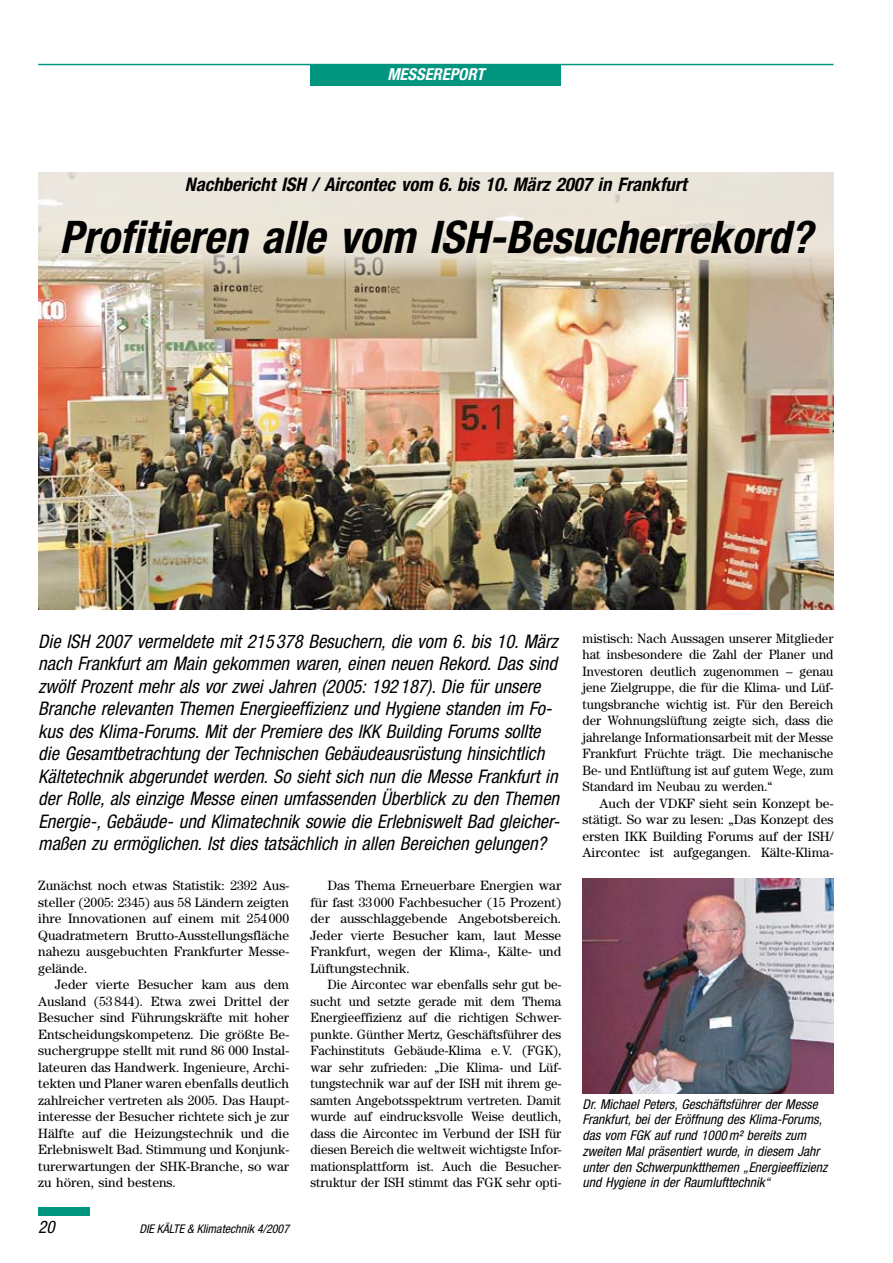
<style>
.page{position:relative;width:893px;height:1263px;background:#fff}
.page>*{position:absolute;margin:0;border:0;box-sizing:border-box;transform-origin:0 0}
.t1{font:italic 700 condensed 45px "Helvetica Neue LT Std";color:#000}
.t2{font:italic condensed 18.75px/22.5px "Helvetica Neue LT Std";color:#000}
.t3{font:italic 700 condensed 18.75px "Helvetica Neue LT Std";color:#000}
.t4{font:italic condensed 17.25px "Helvetica Neue LT Std";color:#000}
.t5{font:italic 700 condensed 16.5px "Helvetica Neue LT Std";color:#fff}
.t6{font:13.5px/16.5px "Century Std";color:#000;text-align:justify}
.t7{font:13.5px/16.5px "Century Std";color:#000;text-align:justify;scale:.96 1}
.t8{font:italic condensed 13.5px/15.8px "Helvetica Neue LT Std";color:#000}
.t9{font:italic condensed 12px "Helvetica Neue LT Std";color:#000}
</style>
<div class="page">
<img style="left:38px;top:280px;width:795px;height:330px">
<img style="left:583px;top:879px;width:250px;height:214px">
<div style="left:38px;top:1208px;width:51px;height:8px;background:#00957e"></div>
<div style="left:310px;top:65px;width:251px;height:20px;background:#00957e"></div>
<hr style="left:38px;top:64px;width:795px;height:1px;background:#00957e">
<svg style="left:38px;top:172px;width:796px;height:108px;fill:#eae5d8"></svg>
<p class="t5" style="left:387px;top:64px;width:98px">messereport</p>
<h2 class="t3" style="left:185px;top:173px;width:505px">Nachbericht ISH / Aircontec vom 6. bis 10. März 2007 in Frankfurt</h2>
<h1 class="t1" style="left:60px;top:210px;width:754px">Profitieren alle vom ISH-Besucherrekord?</h1>
<p class="t2" style="left:38px;top:630px;width:523px">Die ISH 2007 vermeldete mit 215 378 Besuchern, die vom 6. bis 10. März nach Frankfurt am Main gekommen waren, einen neuen Rekord. Das sind zwölf Prozent mehr als vor zwei Jahren (2005: 192 187). Die für unsere Branche relevanten Themen Energieeffizienz und Hygiene standen im Fo&shy;kus des Klima-Forums. Mit der Premiere des IKK Building Forums sollte die Gesamtbetrachtung der Technischen Gebäudeausrüstung hinsichtlich Kältetechnik abgerundet werden. So sieht sich nun die Messe Frankfurt in der Rolle, als einzige Messe einen umfassenden Überblick zu den Themen Energie-, Gebäude- und Klimatechnik sowie die Erlebniswelt Bad gleicher&shy;maßen zu ermöglichen. Ist dies tatsächlich in allen Bereichen gelungen?</p>
<p class="t6" style="left:38px;top:877px;width:252px">Zunächst noch etwas Statistik: 2392 Aus&shy;steller (2005: 2345) aus 58 Ländern zeigten ihre Innovationen auf einem mit 254000<br>Quadratmetern Brutto-Ausstellungsfläche nahezu ausgebuchten Frankfurter Messe&shy;gelände.</p>
<p class="t6" style="left:38px;top:976px;width:252px;text-indent:17px">Jeder vierte Besucher kam aus dem Ausland (53844). Etwa zwei Drittel der Besucher sind Führungskräfte mit hoher Entscheidungskompetenz. Die größte Be&shy;suchergruppe stellt mit rund 86 000 Instal&shy;lateuren das Handwerk. Ingenieure, Archi&shy;tekten und Planer waren ebenfalls deutlich zahlreicher vertreten als 2005. Das Haupt&shy;interesse der Besucher richtete sich je zur Hälfte auf die Heizungstechnik und die Erlebniswelt Bad. Stimmung und Konjunk&shy;turerwartungen der SHK-Branche, so war zu hören, sind bestens.</p>
<p class="t4" style="left:38px;top:1217px;width:18px">20</p>
<p class="t9" style="left:139px;top:1222px;width:151px">DIE KÄLTE &amp; Klimatechnik 4/2007</p>
<p class="t6" style="left:310px;top:877px;width:252px;text-indent:17px">Das Thema Erneuerbare Energien war für fast 33000 Fachbesucher (15 Prozent) der ausschlaggebende Angebotsbereich.<br>Jeder vierte Besucher kam, laut Messe Frankfurt, wegen der Klima-, Kälte- und Lüftungstechnik.</p>
<p class="t7" style="left:310px;top:976px;width:263px;text-indent:17px">Die Aircontec war ebenfalls sehr gut be&shy;sucht und setzte gerade mit dem Thema Energieeffizienz auf die richtigen Schwer&shy;punkte. Günther Mertz, Geschäftsführer des Fachinstituts Gebäude-Klima e.V. (FGK), war sehr zufrieden: „Die Klima- und Lüf&shy;tungstechnik war auf der ISH mit ihrem ge&shy;samten Angebotsspektrum vertreten. Damit wurde auf eindrucksvolle Weise deutlich, dass die Aircontec im Verbund der ISH für diesen Bereich die weltweit wichtigste Infor&shy;mationsplattform ist. Auch die Besucher&shy;struktur der ISH stimmt das FGK sehr opti-</p>
<p class="t7" style="left:583px;top:630px;width:263px">mistisch: Nach Aussagen unserer Mitglieder hat insbesondere die Zahl der Planer und Investoren deutlich zugenommen – genau jene Zielgruppe, die für die Klima- und Lüf&shy;tungsbranche wichtig ist. Für den Bereich der Wohnungslüftung zeigte sich, dass die jahrelange Informationsarbeit mit der Messe Frankfurt Früchte trägt. Die mechanische Be- und Entlüftung ist auf gutem Wege, zum Standard im Neubau zu werden.“</p>
<p class="t6" style="left:583px;top:795px;width:252px;text-indent:17px">Auch der VDKF sieht sein Konzept be&shy;stätigt. So war zu lesen: „Das Konzept des ersten IKK Building Forums auf der ISH/ Aircontec ist aufgegangen. Kälte-Klima-</p>
<p class="t8" style="left:583px;top:1096px;width:246px">Dr. Michael Peters, Geschäftsführer der Messe Frankfurt, bei der Eröffnung des Klima-Forums, das vom FGK auf rund 1000m² bereits zum zweiten Mal präsentiert wurde, in diesem Jahr unter den Schwerpunktthemen „Energieeffizienz und Hygiene in der Raumlufttechnik“</p>
</div>
